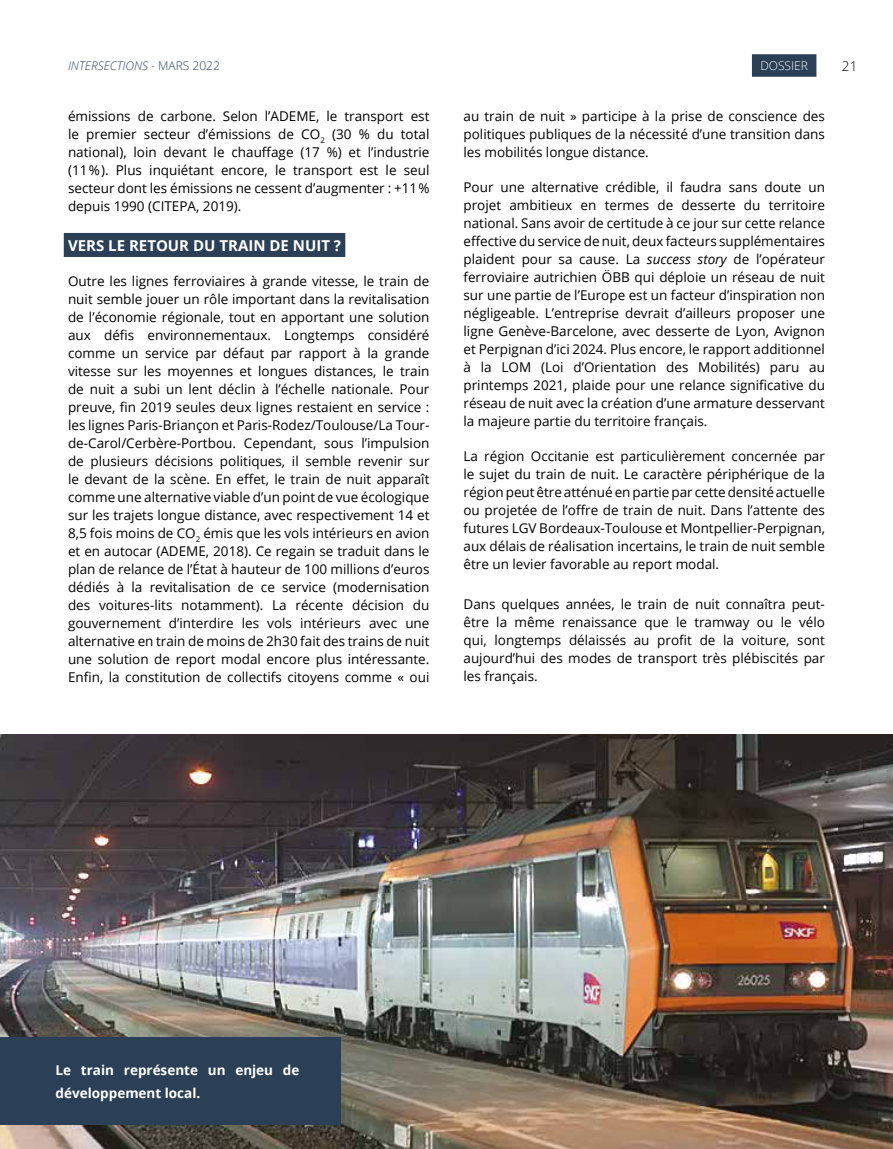
<style>
.page{position:relative;width:893px;height:1149px;background:#fff}
.page>*{position:absolute;margin:0;border:0;box-sizing:border-box;transform-origin:0 0}
.t1{font:700 15px "Open Sans";color:#fff}
.t2{font:13.5px/18px "Open Sans";color:#000;text-align:justify}
.t3{font:700 13.5px/22.5px "Open Sans";color:#fff}
.t4{font:300 13.5px "Open Sans";color:#000}
.t5{font:italic 300 12px "Open Sans";color:#2b4057}
.t6{font:300 12px "Open Sans";color:#fff}
.s1{font-style:normal}
.s2{font-style:italic}
</style>
<div class="page">
<div style="left:752px;top:54px;width:64px;height:23px;background:#2b4057"></div>
<img style="left:0;top:734px;width:893px;height:414px">
<div style="left:64px;top:233px;width:281px;height:24px;background:#2b4057"></div>
<div style="left:0;top:1036px;width:340px;height:88px;background:#2b4057"></div>
<p class="t5" style="left:68px;top:58px;width:153px">INTERSECTIONS <span class="s1">- MARS 2022</span></p>
<p class="t6" style="left:760px;top:58px;width:49px">DOSSIER</p>
<p class="t4" style="left:842px;top:57px;width:17px">21</p>
<p class="t2" style="left:68px;top:107px;width:363px">émissions de carbone. Selon l’ADEME, le transport est le premier secteur d’émissions de CO<sub>2</sub> (30 % du total national), loin devant le chauffage (17 %) et l’industrie (11%). Plus inquiétant encore, le transport est le seul secteur dont les émissions ne cessent d’augmenter : +11% depuis 1990 (CITEPA, 2019).</p>
<p class="t1" style="left:68px;top:234px;width:275px">VERS LE RETOUR DU TRAIN DE NUIT ?</p>
<p class="t2" style="left:68px;top:271px;width:363px">Outre les lignes ferroviaires à grande vitesse, le train de nuit semble jouer un rôle important dans la revitalisation de l’économie régionale, tout en apportant une solution aux défis environnementaux. Longtemps considéré comme un service par défaut par rapport à la grande vitesse sur les moyennes et longues distances, le train de nuit a subi un lent déclin à l’échelle nationale. Pour preuve, fin 2019 seules deux lignes restaient en service : les lignes Paris-Briançon et Paris-Rodez/Toulouse/La Tour&shy;de-Carol/Cerbère-Portbou. Cependant, sous l’impulsion de plusieurs décisions politiques, il semble revenir sur le devant de la scène. En effet, le train de nuit apparaît comme une alternative viable d’un point de vue écologique sur les trajets longue distance, avec respectivement 14 et 8,5 fois moins de CO<sub>2</sub> émis que les vols intérieurs en avion et en autocar (ADEME, 2018). Ce regain se traduit dans le plan de relance de l’État à hauteur de 100 millions d’euros dédiés à la revitalisation de ce service (modernisation des voitures-lits notamment). La récente décision du gouvernement d’interdire les vols intérieurs avec une alternative en train de moins de 2h30 fait des trains de nuit une solution de report modal encore plus intéressante.<br>Enfin, la constitution de collectifs citoyens comme « oui</p>
<p class="t2" style="left:463px;top:107px;width:363px">au train de nuit » participe à la prise de conscience des politiques publiques de la nécessité d’une transition dans les mobilités longue distance.</p>
<p class="t2" style="left:463px;top:178px;width:363px">Pour une alternative crédible, il faudra sans doute un projet ambitieux en termes de desserte du territoire national. Sans avoir de certitude à ce jour sur cette relance effective du service de nuit, deux facteurs supplémentaires plaident pour sa cause. La <span class="s2">success story</span> de l’opérateur ferroviaire autrichien ÖBB qui déploie un réseau de nuit sur une partie de l’Europe est un facteur d’inspiration non négligeable. L’entreprise devrait d’ailleurs proposer une ligne Genève-Barcelone, avec desserte de Lyon, Avignon et Perpignan d’ici 2024. Plus encore, le rapport additionnel à la LOM (Loi d’Orientation des Mobilités) paru au printemps 2021, plaide pour une relance significative du réseau de nuit avec la création d’une armature desservant la majeure partie du territoire français.</p>
<p class="t2" style="left:463px;top:447px;width:363px">La région Occitanie est particulièrement concernée par le sujet du train de nuit. Le caractère périphérique de la région peut être atténué en partie par cette densité actuelle ou projetée de l’offre de train de nuit. Dans l’attente des futures LGV Bordeaux-Toulouse et Montpellier-Perpignan, aux délais de réalisation incertains, le train de nuit semble être un levier favorable au report modal.</p>
<p class="t2" style="left:463px;top:594px;width:363px">Dans quelques années, le train de nuit connaîtra peut&shy;être la même renaissance que le tramway ou le vélo qui, longtemps délaissés au profit de la voiture, sont aujourd’hui des modes de transport très plébiscités par les français.</p>
<p class="t3" style="left:56px;top:1058px;width:245px">Le train représente un enjeu de développement local.</p>
</div>
